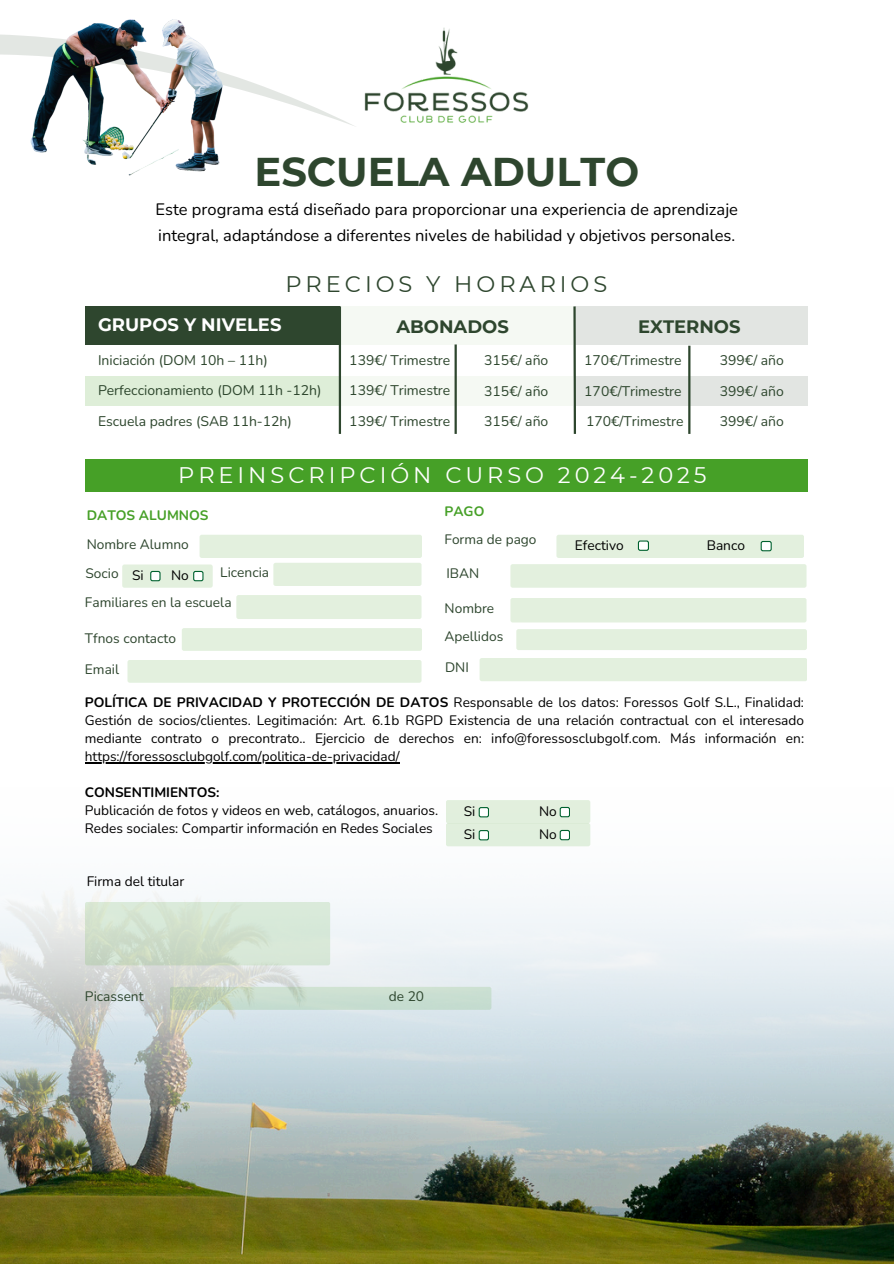
<style>
.page{position:relative;width:894px;height:1264px;background:#fff}
.page>*{position:absolute;margin:0;border:0;box-sizing:border-box;transform-origin:0 0}
.t1{font:700 40.05px "Montserrat";color:#2e462e}
.t2{font:22.5px "Montserrat";letter-spacing:.175em;color:#fff}
.t3{font:22.5px "Montserrat";letter-spacing:.175em;color:#2e462e}
.t4{font:700 18px "Montserrat";color:#2e462e}
.t5{font:700 18px "Montserrat";color:#fff}
.t6{font:16.5px/25.8px "Nunito";color:#000}
.t7{font:13.95px/30.3px "Nunito";color:#2d462d}
.t8{font:13.65px/18px "Nunito";color:#000;text-align:justify}
.t9{font:13.65px/29.4px "Nunito";color:#2e462e}
.t10{font:700 13.65px "Nunito";color:#46a027}
.s1{font-weight:700}
</style>
<div class="page">
<img style="left:364px;top:27px;width:165px;height:96px">
<svg style="left:231px;top:75px;width:123px;height:51px"></svg>
<img style="left:0;top:19px;width:231px;height:157px">
<div style="left:85px;top:306px;width:255px;height:38px;background:#2e462e"></div>
<div style="left:340px;top:306px;width:232px;height:38px;background:#f5f9f3"></div>
<div style="left:574px;top:306px;width:233px;height:38px;background:#e2e5e2"></div>
<div style="left:85px;top:375px;width:255px;height:30px;background:#deeed8"></div>
<div style="left:341px;top:376px;width:231px;height:30px;background:#f5f9f3"></div>
<div style="left:574px;top:376px;width:233px;height:30px;background:#e2e5e2"></div>
<hr style="left:454px;top:344px;width:2px;height:90px;background:#2e462e">
<hr style="left:688px;top:346px;width:2px;height:88px;background:#2d462d">
<hr style="left:339px;top:306px;width:2px;height:128px;background:#2e462e">
<hr style="left:573px;top:306px;width:3px;height:128px;background:#2d462d">
<img style="left:0;top:1175px;width:893px;height:88px">
<svg style="left:0;top:762px;width:893px;height:413px"></svg>
<div style="left:85px;top:460px;width:722px;height:32px;background:#46a027"></div>
<div style="left:199px;top:534px;width:223px;height:24px;background:#e3f0de;border-radius:2px"></div>
<div style="left:122px;top:564px;width:91px;height:23px;background:#e3f0de;border-radius:2px"></div>
<svg style="left:150px;top:571px;width:10px;height:10px"></svg>
<svg style="left:193px;top:571px;width:10px;height:10px"></svg>
<div style="left:273px;top:562px;width:148px;height:24px;background:#e3f0de;border-radius:2px"></div>
<div style="left:556px;top:534px;width:247px;height:24px;background:#e3f0de;border-radius:2px"></div>
<svg style="left:637px;top:540px;width:11px;height:10px"></svg>
<div style="left:236px;top:595px;width:185px;height:24px;background:#e3f0de;border-radius:2px"></div>
<div style="left:182px;top:628px;width:240px;height:23px;background:#e3f0de;border-radius:2px"></div>
<div style="left:127px;top:660px;width:294px;height:22px;background:#e3f0de;border-radius:2px"></div>
<svg style="left:760px;top:541px;width:11px;height:10px"></svg>
<svg style="left:170px;top:986px;width:321px;height:23px;background:#c7dbcb"></svg>
<hr style="left:85px;top:762px;width:314px;height:1px;background:#000">
<div style="left:445px;top:800px;width:145px;height:23px;background:#e2efdd;border-radius:2px"></div>
<svg style="left:478px;top:807px;width:10px;height:10px"></svg>
<div style="left:559px;top:807px;width:11px;height:10px;background:#00622e;border-radius:2px"></div>
<svg style="left:559px;top:807px;width:10px;height:10px"></svg>
<div style="left:445px;top:823px;width:145px;height:23px;background:#e0efdd;border-radius:2px"></div>
<svg style="left:478px;top:830px;width:10px;height:10px"></svg>
<svg style="left:559px;top:829px;width:10px;height:11px"></svg>
<div style="left:510px;top:598px;width:296px;height:24px;background:#e3f0de;border-radius:2px"></div>
<div style="left:516px;top:629px;width:290px;height:21px;background:#e3f0de;border-radius:2px"></div>
<div style="left:479px;top:658px;width:328px;height:23px;background:#e3f0de;border-radius:2px"></div>
<div style="left:85px;top:901px;width:245px;height:64px;background:linear-gradient(to bottom,#daead9,#cddcc9);border-radius:2px"></div>
<div style="left:510px;top:564px;width:296px;height:23px;background:#e3f0de;border-radius:2px"></div>
<p class="t1" style="left:254px;top:147px;width:386px">ESCUELA ADULTO</p>
<p class="t6" style="left:155px;top:197px;width:583px">Este programa está diseñado para proporcionar una experiencia de aprendizaje integral, adaptándose a diferentes niveles de habilidad y objetivos personales.</p>
<h3 class="t3" style="left:285px;top:270px;width:323px">PRECIOS Y HORARIOS</h3>
<h3 class="t5" style="left:98px;top:314px;width:185px">GRUPOS Y NIVELES</h3>
<p class="t4" style="left:396px;top:316px;width:114px">ABONADOS</p>
<p class="t4" style="left:638px;top:316px;width:104px">EXTERNOS</p>
<p class="t7" style="left:584px;top:345px;width:99px">170€/Trimestre</p>
<p class="t7" style="left:584px;top:376px;width:99px">170€/Trimestre</p>
<p class="t7" style="left:586px;top:406px;width:99px">170€/Trimestre</p>
<p class="t7" style="left:98px;top:345px;width:171px">Iniciación (DOM 10h – 11h)</p>
<h2 class="t7" style="left:98px;top:375px;width:225px">Perfeccionamiento (DOM 11h -12h)</h2>
<h3 class="t7" style="left:98px;top:406px;width:195px">Escuela padres (SAB 11h-12h)</h3>
<p class="t7" style="left:349px;top:345px;width:102px">139€/ Trimestre</p>
<h1 class="t7" style="left:349px;top:375px;width:102px">139€/ Trimestre<br>139€/ Trimestre</h1>
<p class="t7" style="left:484px;top:345px;width:66px">315€/ año</p>
<p class="t7" style="left:484px;top:376px;width:66px">315€/ año<br>315€/ año</p>
<p class="t7" style="left:719px;top:345px;width:66px">399€/ año</p>
<p class="t7" style="left:719px;top:376px;width:66px">399€/ año<br>399€/ año</p>
<h2 class="t2" style="left:178px;top:461px;width:530px">PREINSCRIPCIÓN CURSO 2024-2025</h2>
<p class="t10" style="left:87px;top:506px;width:123px">DATOS ALUMNOS</p>
<p class="t9" style="left:85px;top:529px;width:105px">Nombre Alumno<br>Socio</p>
<p class="t10" style="left:444px;top:502px;width:41px">PAGO</p>
<p class="t9" style="left:444px;top:524px;width:93px">Forma de pago</p>
<p class="t8" style="left:574px;top:536px;width:50px">Efectivo</p>
<p class="t8" style="left:706px;top:536px;width:40px">Banco</p>
<p class="t8" style="left:132px;top:566px;width:13px">Si</p>
<p class="t8" style="left:171px;top:566px;width:19px">No</p>
<p class="t9" style="left:220px;top:558px;width:50px">Licencia</p>
<p class="t9" style="left:446px;top:559px;width:34px">IBAN</p>
<p class="t9" style="left:85px;top:588px;width:148px">Familiares en la escuela</p>
<h5 class="t9" style="left:85px;top:624px;width:92px">Tfnos contacto</h5>
<p class="t9" style="left:85px;top:654px;width:36px">Email</p>
<p class="t9" style="left:444px;top:594px;width:51px">Nombre</p>
<p class="t9" style="left:444px;top:621px;width:60px">Apellidos</p>
<p class="t9" style="left:445px;top:653px;width:25px">DNI</p>
<p class="t8" style="left:85px;top:693px;width:720px"><span class="s1">POLÍTICA DE PRIVACIDAD Y PROTECCIÓN DE DATOS</span> Responsable de los datos: Foressos Golf S.L., Finalidad:<br>Gestión de socios/clientes. Legitimación: Art. 6.1b RGPD Existencia de una relación contractual con el interesado mediante contrato o precontrato.. Ejercicio de derechos en: info@foressosclubgolf.com. Más información en:</p>
<h5 class="t8" style="left:85px;top:747px;width:316px">https://foressosclubgolf.com/politica-de-privacidad/</h5>
<h5 class="t8" style="left:85px;top:783px;width:355px;text-align:left"><span class="s1">CONSENTIMIENTOS:<br></span>Publicación de fotos y videos en web, catálogos, anuarios.<br>Redes sociales: Compartir información en Redes Sociales</h5>
<p class="t8" style="left:463px;top:802px;width:13px">Si</p>
<p class="t8" style="left:539px;top:802px;width:19px">No</p>
<p class="t8" style="left:463px;top:825px;width:13px">Si</p>
<p class="t8" style="left:539px;top:825px;width:19px">No</p>
<p class="t8" style="left:87px;top:872px;width:99px">Firma del titular</p>
<p class="t9" style="left:85px;top:982px;width:60px">Picassent</p>
<p class="t9" style="left:389px;top:982px;width:37px">de 20</p>
</div>
